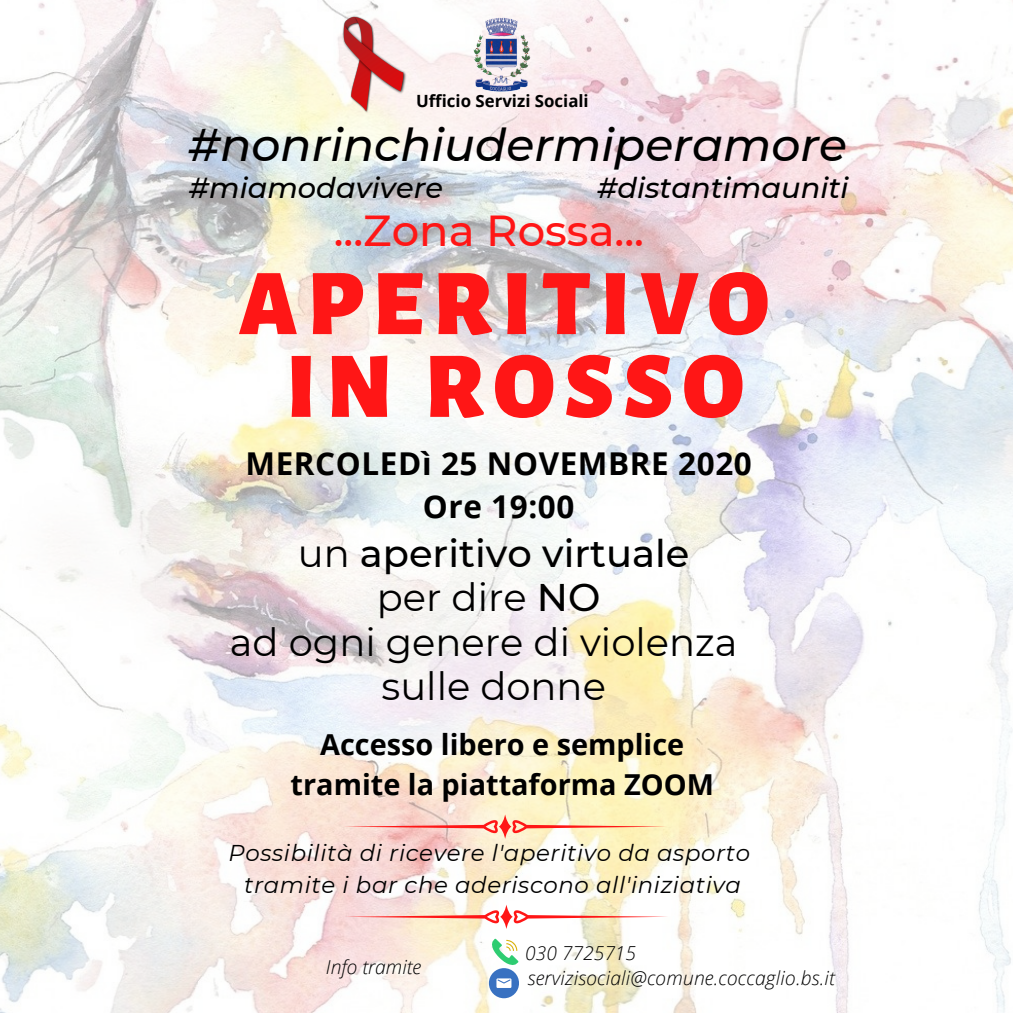
<style>
.page{position:relative;width:1013px;height:1013px;background:#fff}
.page>*{position:absolute;margin:0;border:0;box-sizing:border-box;transform-origin:0 0}
.t1{font:900 94.12px/82.8px "Alegreya Sans";letter-spacing:.1em;color:#ff1616;text-align:center}
.t2{font:italic 500 45.75px "Montserrat";color:#000}
.t3{font:500 43.25px "Montserrat";color:#ff1616}
.t4{font:38.5px/44.2px "Montserrat";color:#000;text-align:center}
.t5{font:700 31.5px/43.2px "Open Sans";letter-spacing:.02em;color:#000;text-align:center}
.t6{font:700 28.88px/39.8px "Open Sans";color:#000;text-align:center}
.t7{font:italic 500 28.88px "Montserrat";color:#000}
.t8{font:italic 22.88px/31.6px "Montserrat";letter-spacing:.025em;color:#000;text-align:center}
.t9{font:italic 300 19.25px "Open Sans";letter-spacing:.01em;color:#000}
.t10{font:700 16.88px "Open Sans";color:#000}
.s1{font-weight:500}
</style>
<div class="page">
<img style="left:0;top:0;width:1012px;height:1012px">
<img style="left:474px;top:15px;width:57px;height:76px">
<img style="left:339px;top:15px;width:69px;height:102px">
<svg style="left:343px;top:814px;width:324px;height:24px;background:#fad1b7"></svg>
<svg style="left:490px;top:938px;width:28px;height:28px"></svg>
<div style="left:489px;top:968px;width:30px;height:30px;background:#3871c1;border-radius:50%"></div>
<svg style="left:496px;top:978px;width:15px;height:9px"></svg>
<svg style="left:344px;top:904px;width:324px;height:25px"></svg>
<p class="t10" style="left:416px;top:89px;width:174px">Ufficio Servizi Sociali</p>
<h2 class="t2" style="left:188px;top:116px;width:660px">#nonrinchiudermiperamore</h2>
<p class="t7" style="left:189px;top:170px;width:256px">#miamodavivere</p>
<p class="t7" style="left:597px;top:170px;width:253px">#distantimauniti</p>
<h3 class="t3" style="left:334px;top:204px;width:312px">...Zona Rossa...</h3>
<h1 class="t1" style="left:239px;top:264px;width:532px">APERITIVO<br>IN ROSSO</h1>
<h3 class="t5" style="left:245px;top:441px;width:508px">MERCOLEDì 25 NOVEMBRE 2020<br>Ore 19:00</h3>
<h3 class="t4" style="left:230px;top:531px;width:509px">un <span class="s1">aperitivo virtuale<br></span>per dire <span class="s1">NO<br></span>ad ogni genere di violenza sulle donne</h3>
<p class="t6" style="left:291px;top:723px;width:425px">Accesso libero e semplice tramite la piattaforma ZOOM</p>
<p class="t8" style="left:228px;top:837px;width:523px">Possibilità di ricevere l'aperitivo da asporto tramite i bar che aderiscono all'iniziativa</p>
<p class="t9" style="left:326px;top:953px;width:97px">Info tramite</p>
<p class="t9" style="left:525px;top:939px;width:112px">030 7725715</p>
<p class="t9" style="left:527px;top:964px;width:309px">servizisociali@comune.coccaglio.bs.it</p>
</div>
